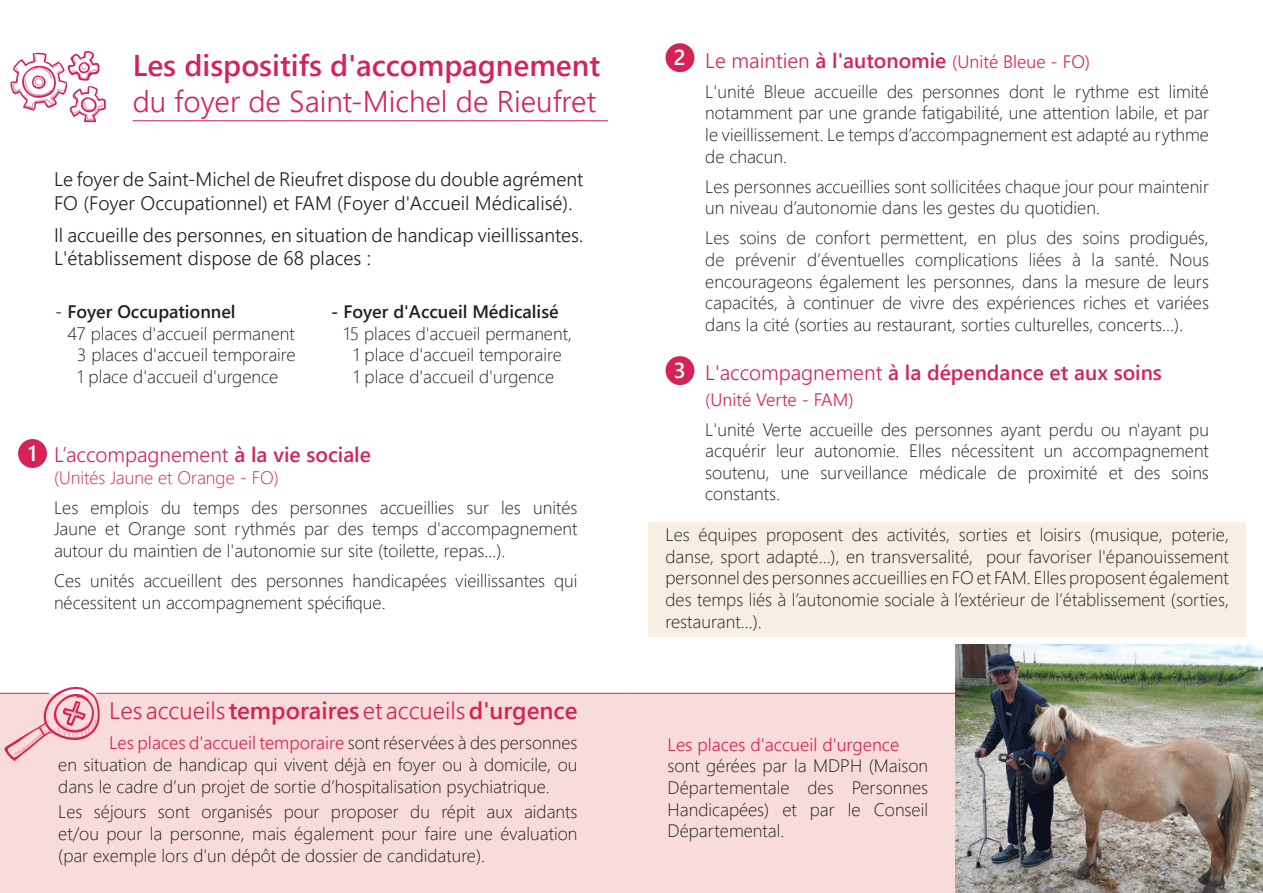
<style>
.page{position:relative;width:1263px;height:893px;background:#fff}
.page>*{position:absolute;margin:0;border:0;box-sizing:border-box;transform-origin:0 0}
.t1{font:300 30px "Segoe UI";color:#d62355}
.t2{font:600 30px "Segoe UI";color:#d62355}
.t3{font:300 24px "Segoe UI";color:#d62355}
.t4{font:600 21.6px "Segoe UI";color:#fff}
.t5{font:600 21px "Segoe UI";color:#d62355}
.t6{font:300 21px "Segoe UI";color:#d62355}
.t7{font:300 19.5px/23.4px "Segoe UI";color:#231f20}
.t8{font:300 18px/21.6px "Segoe UI";color:#231f20;text-align:justify}
.t9{font:600 18px "Segoe UI";color:#231f20}
.t10{font:300 18px "Segoe UI";color:#d62355}
.t11{font:300 18px "Segoe UI";color:#d62355}
.s1{font-weight:300}
.s2{font-weight:600}
.s3{color:#d62355}
.s4{font-size:21px;color:#d62355}
.s5{font-weight:600;font-size:21px;color:#d62355}
</style>
<div class="page">
<div style="left:0;top:694px;width:631px;height:199px;background:#f7dcda"></div>
<hr style="left:133px;top:120px;width:475px;height:1px;background:#d62355">
<svg style="left:10px;top:51px;width:96px;height:71px"></svg>
<div style="left:665px;top:356px;width:29px;height:29px;background:#d62355;border-radius:50%"></div>
<div style="left:665px;top:43px;width:29px;height:29px;background:#d62355;border-radius:50%"></div>
<div style="left:18px;top:439px;width:29px;height:29px;background:#d62355;border-radius:50%"></div>
<div style="left:631px;top:694px;width:632px;height:199px;background:#f7dcda"></div>
<hr style="left:0;top:693px;width:49px;height:1px;background:#d62355">
<hr style="left:631px;top:693px;width:632px;height:1px;background:#d62355">
<img style="left:956px;top:644px;width:307px;height:249px">
<hr style="left:96px;top:693px;width:535px;height:1px;background:#d62355">
<svg style="left:3px;top:686px;width:98px;height:75px"></svg>
<div style="left:648px;top:522px;width:598px;height:115px;background:#f8efe3"></div>
<h1 class="t2" style="left:133px;top:53px;width:469px">Les dispositifs d'accompagnement</h1>
<h1 class="t1" style="left:133px;top:89px;width:465px">du foyer de Saint-Michel de Rieufret</h1>
<p class="t7" style="left:54px;top:170px;width:531px">Le foyer de Saint-Michel de Rieufret dispose du double agrément<br>FO (Foyer Occupationnel) et FAM (Foyer d'Accueil Médicalisé).</p>
<p class="t7" style="left:54px;top:221px;width:531px">Il accueille des personnes, en situation de handicap vieillissantes.<br>L'établissement dispose de 68 places :</p>
<p class="t9" style="left:55px;top:305px;width:182px"><span class="s1">-</span> Foyer Occupationnel</p>
<p class="t8" style="left:67px;top:324px;width:229px">47 places d'accueil permanent</p>
<p class="t8" style="left:77px;top:346px;width:220px">3 places d'accueil temporaire</p>
<p class="t8" style="left:77px;top:368px;width:202px">1 place d'accueil d'urgence</p>
<p class="t9" style="left:331px;top:305px;width:229px">- Foyer d'Accueil Médicalisé</p>
<p class="t8" style="left:343px;top:324px;width:230px;text-align:center">15 places d'accueil permanent,<br>1 place d'accueil temporaire<br>1 place d'accueil d'urgence</p>
<p class="t4" style="left:28px;top:444px;width:10px">1</p>
<p class="t6" style="left:54px;top:446px;width:318px">L’accompagnement <span class="s2">à la vie sociale</span></p>
<p class="t11" style="left:54px;top:470px;width:226px">(Unités Jaune et Orange - FO)</p>
<p class="t8" style="left:54px;top:498px;width:525px">Les emplois du temps des personnes accueillies sur les unités Jaune et Orange sont rythmés par des temps d'accompagnement autour du maintien de l'autonomie sur site (toilette, repas…).</p>
<p class="t8" style="left:54px;top:572px;width:525px">Ces unités accueillent des personnes handicapées vieillissantes qui nécessitent un accompagnement spécifique.</p>
<h2 class="t3" style="left:109px;top:701px;width:470px">Les accueils <span class="s2">temporaires</span> et accueils <span class="s2">d'urgence</span></h2>
<p class="t8" style="left:58px;top:734px;width:521px;text-indent:51px"><span class="s3">Les places d'accueil temporaire</span> sont réservées à des personnes en situation de handicap qui vivent déjà en foyer ou à domicile, ou dans le cadre d’un projet de sortie d’hospitalisation psychiatrique.</p>
<p class="t8" style="left:58px;top:803px;width:521px">Les séjours sont organisés pour proposer du répit aux aidants et/ou pour la personne, mais également pour faire une évaluation (par exemple lors d'un dépôt de dossier de candidature).</p>
<p class="t4" style="left:674px;top:48px;width:13px">2</p>
<p class="t4" style="left:674px;top:361px;width:13px">3</p>
<p class="t8" style="left:705px;top:48px;width:505px;line-height:30.2px"><span class="s4">Le maintien</span> <span class="s5">à l'autonomie</span> <span class="s3">(Unité Bleue - FO)<br></span>L'unité Bleue accueille des personnes dont le rythme est limité</p>
<p class="t8" style="left:705px;top:104px;width:505px">notamment par une grande fatigabilité, une attention labile, et par le vieillissement. Le temps d’accompagnement est adapté au rythme de chacun.</p>
<p class="t8" style="left:705px;top:177px;width:505px">Les personnes accueillies sont sollicitées chaque jour pour maintenir un niveau d’autonomie dans les gestes du quotidien.</p>
<p class="t8" style="left:705px;top:229px;width:505px">Les soins de confort permettent, en plus des soins prodigués, de prévenir d’éventuelles complications liées à la santé. Nous encourageons également les personnes, dans la mesure de leurs capacités, à continuer de vivre des expériences riches et variées dans la cité (sorties au restaurant, sorties culturelles, concerts...).</p>
<p class="t5" style="left:705px;top:364px;width:458px"><span class="s1">L'accompagnement</span> à la dépendance et aux soins</p>
<p class="t10" style="left:705px;top:382px;width:150px">(Unité Verte - FAM)</p>
<p class="t8" style="left:705px;top:420px;width:505px">L'unité Verte accueille des personnes ayant perdu ou n'ayant pu acquérir leur autonomie. Elles nécessitent un accompagnement soutenu, une surveillance médicale de proximité et des soins constants.</p>
<p class="t8" style="left:665px;top:526px;width:565px">Les équipes proposent des activités, sorties et loisirs (musique, poterie, danse, sport adapté...), en transversalité, pour favoriser l'épanouissement personnel des personnes accueillies en FO et FAM. Elles proposent également des temps liés à l’autonomie sociale à l’extérieur de l’établissement (sorties, restaurant…).</p>
<p class="t10" style="left:668px;top:727px;width:233px">Les places d'accueil d'urgence</p>
<p class="t8" style="left:668px;top:757px;width:262px">sont gérées par la MDPH (Maison Départementale des Personnes Handicapées) et par le Conseil Départemental.</p>
</div>
